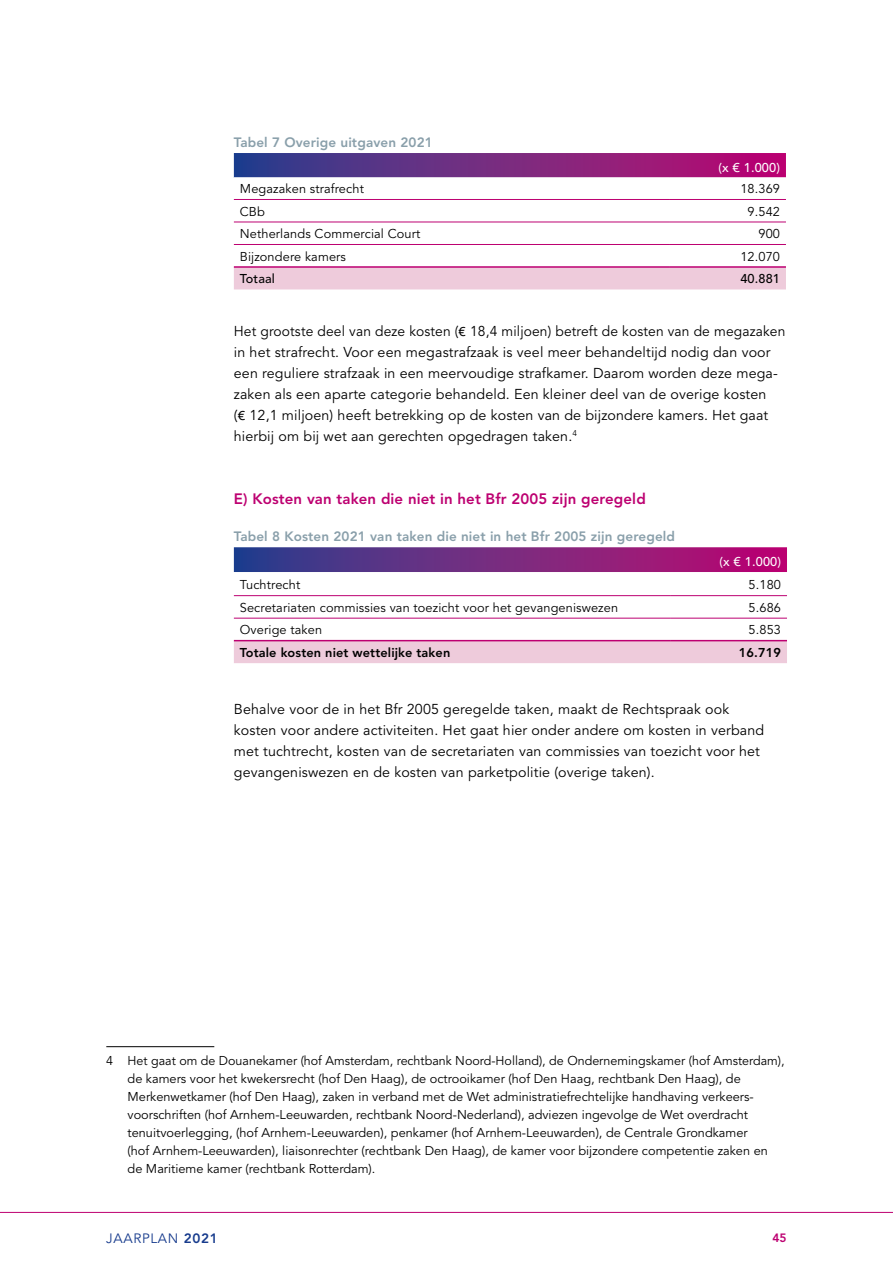
<style>
.page{position:relative;width:893px;height:1263px;background:#fff}
.page>*{position:absolute;margin:0;border:0;box-sizing:border-box;transform-origin:0 0}
.kop_D{font:800 15px "Avenir";letter-spacing:.01em;color:#bd0071}
.looptekst{font:14.25px/21px "Avenir";letter-spacing:.01em;color:#000}
.tabel{font:800 13.5px "Avenir";letter-spacing:.01em;color:#899faa}
.t1{font:13.5px "Avenir";letter-spacing:.05em;color:#183c8d}
.voetnoot{font:12.75px/18px "Avenir";color:#000}
.tabel-2{font:12.75px "Avenir";letter-spacing:.01em;color:#000}
.tabel-3{font:800 12.75px "Avenir";letter-spacing:.01em;color:#000}
.tabel-4{font:500 12.75px "Avenir";letter-spacing:.01em;color:#fff}
.tabel-5{font:500 12.75px "Avenir";letter-spacing:.01em;color:#000}
.t2{font:800 12px "Avenir";color:#bd0071}
.s1{font-family:"Avenir Next"}
.s2{font-family:"Avenir Next";font-weight:500;font-size:12.75px}
.s3{font-weight:800}
</style>
<div class="page">
<hr style="left:0;top:1212px;width:893px;height:1px;background:#bd0071">
<svg style="left:234px;top:153px;width:552px;height:24px;background:#76267f"></svg>
<div style="left:234px;top:268px;width:552px;height:21px;background:#eecbdb"></div>
<hr style="left:234px;top:199px;width:435px;height:1px;background:#bd0071">
<hr style="left:669px;top:199px;width:117px;height:1px;background:#bd0071">
<hr style="left:234px;top:222px;width:435px;height:1px;background:#bd0071">
<hr style="left:669px;top:222px;width:117px;height:1px;background:#bd0071">
<hr style="left:234px;top:244px;width:435px;height:1px;background:#bd0071">
<hr style="left:669px;top:244px;width:117px;height:1px;background:#bd0071">
<hr style="left:234px;top:266px;width:435px;height:2px;background:#bd0071">
<hr style="left:669px;top:266px;width:117px;height:2px;background:#bd0071">
<svg style="left:234px;top:547px;width:553px;height:25px;background:#782880"></svg>
<div style="left:234px;top:641px;width:553px;height:22px;background:#eecbdb"></div>
<hr style="left:234px;top:595px;width:436px;height:1px;background:#bd0071">
<hr style="left:670px;top:595px;width:117px;height:1px;background:#bd0071">
<hr style="left:234px;top:618px;width:436px;height:1px;background:#bd0071">
<hr style="left:670px;top:618px;width:117px;height:1px;background:#bd0071">
<hr style="left:234px;top:640px;width:436px;height:1px;background:#bd0071">
<hr style="left:670px;top:640px;width:117px;height:1px;background:#bd0071">
<hr style="left:106px;top:1046px;width:108px;height:1px;background:#000">
<p class="tabel" style="left:234px;top:134px;width:200px">Tabel 7 Overige uitgaven 2021</p>
<p class="tabel-4" style="left:718px;top:160px;width:63px">(x <span class="s1">€</span> 1.000)</p>
<p class="tabel-2" style="left:240px;top:182px;width:126px">Megazaken strafrecht</p>
<p class="tabel-2" style="left:740px;top:182px;width:41px">18.369</p>
<p class="tabel-2" style="left:240px;top:204px;width:27px">CBb</p>
<p class="tabel-2" style="left:747px;top:204px;width:34px">9.542</p>
<p class="tabel-2" style="left:240px;top:226px;width:182px">Netherlands Commercial Court</p>
<p class="tabel-2" style="left:758px;top:226px;width:23px">900</p>
<p class="tabel-2" style="left:240px;top:249px;width:108px">Bijzondere kamers</p>
<p class="tabel-2" style="left:740px;top:249px;width:41px">12.070</p>
<p class="tabel-5" style="left:240px;top:271px;width:37px">Totaal</p>
<p class="tabel-5" style="left:740px;top:271px;width:41px">40.881</p>
<p class="looptekst" style="left:234px;top:321px;width:553px">Het grootste deel van deze kosten (<span class="s2">€</span> 18,4 miljoen) betreft de kosten van de megazaken in het strafrecht. Voor een megastrafzaak is veel meer behandeltijd nodig dan voor een reguliere strafzaak in een meervoudige strafkamer. Daarom worden deze mega&shy;zaken als een aparte categorie behandeld. Een kleiner deel van de overige kosten<br>(<span class="s2">€</span> 12,1 miljoen) heeft betrekking op de kosten van de bijzondere kamers. Het gaat hierbij om bij wet aan gerechten opgedragen taken.<sup>4</sup></p>
<h3 class="kop_D" style="left:234px;top:490px;width:413px">E) Kosten van taken die niet in het Bfr 2005 zijn geregeld</h3>
<p class="tabel" style="left:234px;top:529px;width:443px">Tabel 8 Kosten 2021 van taken die niet in het Bfr 2005 zijn geregeld</p>
<p class="tabel-4" style="left:719px;top:554px;width:63px">(x <span class="s1">€</span> 1.000)</p>
<p class="tabel-2" style="left:240px;top:577px;width:62px">Tuchtrecht</p>
<p class="tabel-2" style="left:749px;top:577px;width:34px">5.180</p>
<p class="tabel-2" style="left:240px;top:600px;width:380px">Secretariaten commissies van toezicht voor het gevangeniswezen</p>
<p class="tabel-2" style="left:749px;top:600px;width:34px">5.686</p>
<p class="tabel-2" style="left:240px;top:622px;width:84px">Overige taken</p>
<p class="tabel-2" style="left:749px;top:622px;width:34px">5.853</p>
<p class="tabel-3" style="left:240px;top:645px;width:212px">Totale kosten niet wettelijke taken</p>
<p class="tabel-3" style="left:739px;top:645px;width:44px">16.719</p>
<p class="looptekst" style="left:234px;top:699px;width:532px">Behalve voor de in het Bfr 2005 geregelde taken, maakt de Rechtspraak ook kosten voor andere activiteiten. Het gaat hier onder andere om kosten in verband met tuchtrecht, kosten van de secretariaten van commissies van toezicht voor het gevangeniswezen en de kosten van parketpolitie (overige taken).</p>
<p class="voetnoot" style="left:128px;top:1052px;width:659px;text-indent:-21px">4 Het gaat om de Douanekamer (hof Amsterdam, rechtbank Noord-Holland), de Ondernemingskamer (hof Amsterdam), de kamers voor het kwekersrecht (hof Den Haag), de octrooikamer (hof Den Haag, rechtbank Den Haag), de Merkenwetkamer (hof Den Haag), zaken in verband met de Wet administratiefrechtelijke handhaving verkeers&shy;voorschriften (hof Arnhem-Leeuwarden, rechtbank Noord-Nederland), adviezen ingevolge de Wet overdracht tenuitvoerlegging, (hof Arnhem-Leeuwarden), penkamer (hof Arnhem-Leeuwarden), de Centrale Grondkamer<br>(hof Arnhem-Leeuwarden), liaisonrechter (rechtbank Den Haag), de kamer voor bijzondere competentie zaken en de Maritieme kamer (rechtbank Rotterdam).</p>
<p class="t1" style="left:106px;top:1231px;width:113px">JAARPLAN <span class="s3">2021</span></p>
<p class="t2" style="left:772px;top:1231px;width:16px">45</p>
</div>
